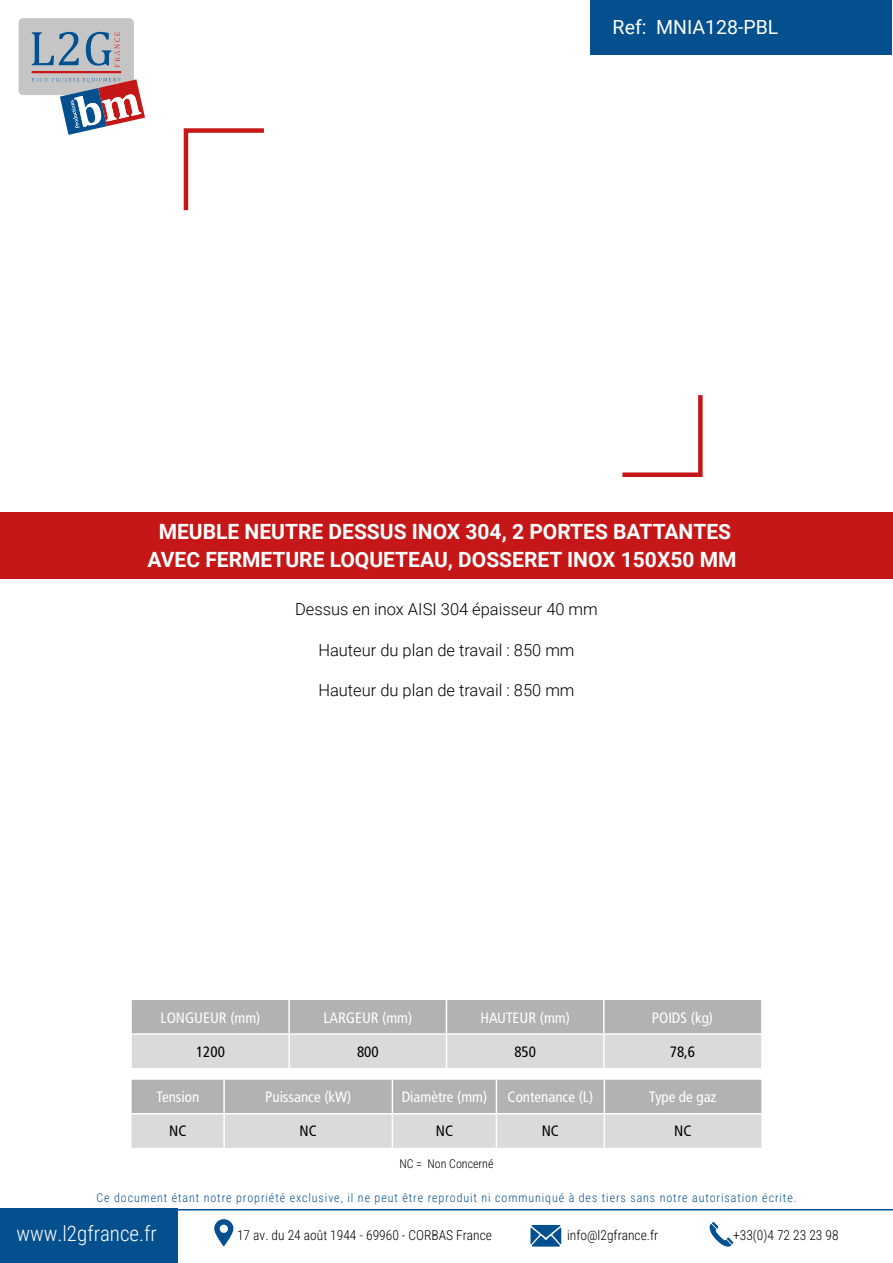
<style>
.page{position:relative;width:893px;height:1263px;background:#fff}
.page>*{position:absolute;margin:0;border:0;box-sizing:border-box;transform-origin:0 0}
.t1{font:700 21px/27.9px "Roboto";color:#fff;text-align:center}
.t2{font:21px "Roboto Condensed";color:#fff}
.t3{font:19.5px "Roboto";color:#fff}
.t4{font:300 16.5px "Roboto";color:#000}
.t5{font:condensed 15px "Frutiger LT Std";color:#fff}
.t6{font:condensed 15px "Frutiger LT Std";color:#000}
.t7{font:13.5px "Roboto Condensed";color:#000}
.t8{font:12px "Roboto Condensed";letter-spacing:.075em;color:#044f8d}
.t9{font:12px "Roboto Condensed";color:#000}
</style>
<div class="page">
<div style="left:0;top:513px;width:893px;height:66px;background:#c51718"></div>
<svg style="left:622px;top:395px;width:81px;height:82px"></svg>
<svg style="left:183px;top:128px;width:81px;height:83px"></svg>
<svg style="left:18px;top:18px;width:127px;height:117px"></svg>
<div style="left:590px;top:0;width:301px;height:54px;background:#044f8d"></div>
<div style="left:0;top:1209px;width:178px;height:54px;background:#044f8d"></div>
<hr style="left:178px;top:1209px;width:715px;height:1px;background:#044f8d">
<svg style="left:214px;top:1219px;width:20px;height:27px"></svg>
<svg style="left:530px;top:1225px;width:31px;height:21px"></svg>
<svg style="left:710px;top:1222px;width:23px;height:24px"></svg>
<svg style="left:132px;top:1000px;width:629px;height:68px;background:#c6c6c6"></svg>
<hr style="left:288px;top:1000px;width:2px;height:33px;background:#fff">
<hr style="left:446px;top:1000px;width:1px;height:33px;background:#fff">
<hr style="left:603px;top:1000px;width:2px;height:33px;background:#fff">
<hr style="left:132px;top:1033px;width:157px;height:2px;background:#fff">
<hr style="left:289px;top:1033px;width:157px;height:2px;background:#fff">
<hr style="left:288px;top:1035px;width:2px;height:33px;background:#fff">
<hr style="left:446px;top:1033px;width:158px;height:2px;background:#fff">
<hr style="left:446px;top:1035px;width:1px;height:33px;background:#fff">
<hr style="left:604px;top:1033px;width:157px;height:2px;background:#fff">
<hr style="left:603px;top:1035px;width:2px;height:33px;background:#fff">
<svg style="left:132px;top:1080px;width:629px;height:68px;background:#c7c6c6"></svg>
<hr style="left:223px;top:1080px;width:2px;height:33px;background:#fff">
<hr style="left:392px;top:1080px;width:1px;height:33px;background:#fff">
<hr style="left:496px;top:1080px;width:1px;height:33px;background:#fff">
<hr style="left:604px;top:1080px;width:1px;height:33px;background:#fff">
<hr style="left:132px;top:1113px;width:92px;height:1px;background:#fff">
<hr style="left:224px;top:1113px;width:168px;height:1px;background:#fff">
<hr style="left:223px;top:1114px;width:2px;height:34px;background:#fff">
<hr style="left:392px;top:1113px;width:104px;height:1px;background:#fff">
<hr style="left:392px;top:1114px;width:1px;height:34px;background:#fff">
<hr style="left:496px;top:1113px;width:108px;height:1px;background:#fff">
<hr style="left:496px;top:1114px;width:1px;height:34px;background:#fff">
<hr style="left:604px;top:1113px;width:157px;height:1px;background:#fff">
<hr style="left:604px;top:1114px;width:1px;height:34px;background:#fff">
<h2 class="t3" style="left:613px;top:13px;width:35px">Ref:</h2>
<h2 class="t3" style="left:656px;top:13px;width:124px">MNIA128-PBL</h2>
<h1 class="t1" style="left:147px;top:516px;width:590px">MEUBLE NEUTRE DESSUS INOX 304, 2 PORTES BATTANTES<br>AVEC FERMETURE LOQUETEAU, DOSSERET INOX 150X50 MM</h1>
<h3 class="t4" style="left:295px;top:598px;width:304px">Dessus en inox AISI 304 épaisseur 40 mm</h3>
<h3 class="t4" style="left:318px;top:638px;width:258px">Hauteur du plan de travail : 850 mm</h3>
<h3 class="t4" style="left:318px;top:678px;width:258px">Hauteur du plan de travail : 850 mm</h3>
<p class="t5" style="left:161px;top:1009px;width:101px">LONGUEUR (mm)</p>
<p class="t5" style="left:323px;top:1009px;width:90px">LARGEUR (mm)</p>
<p class="t5" style="left:480px;top:1009px;width:91px">HAUTEUR (mm)</p>
<p class="t5" style="left:652px;top:1009px;width:63px">POIDS (kg)</p>
<p class="t6" style="left:196px;top:1043px;width:30px">1200</p>
<p class="t6" style="left:357px;top:1043px;width:23px">800</p>
<p class="t6" style="left:514px;top:1043px;width:23px">850</p>
<p class="t6" style="left:670px;top:1043px;width:27px">78,6</p>
<p class="t5" style="left:156px;top:1088px;width:44px">Tension</p>
<p class="t5" style="left:265px;top:1088px;width:88px">Puissance (kW)</p>
<p class="t5" style="left:402px;top:1088px;width:87px">Diamètre (mm)</p>
<p class="t5" style="left:508px;top:1088px;width:87px">Contenance (L)</p>
<p class="t5" style="left:649px;top:1088px;width:69px">Type de gaz</p>
<p class="t6" style="left:169px;top:1122px;width:19px">NC</p>
<p class="t6" style="left:300px;top:1122px;width:19px">NC</p>
<p class="t6" style="left:436px;top:1122px;width:19px">NC</p>
<p class="t6" style="left:542px;top:1122px;width:19px">NC</p>
<p class="t6" style="left:674px;top:1122px;width:19px">NC</p>
<p class="t9" style="left:399px;top:1156px;width:96px">NC = Non Concerné</p>
<p class="t8" style="left:97px;top:1190px;width:702px">Ce document étant notre propriété exclusive, il ne peut être reproduit ni communiqué à des tiers sans notre autorisation écrite.</p>
<h1 class="t2" style="left:16px;top:1218px;width:142px">www.l2gfrance.fr</h1>
<p class="t7" style="left:237px;top:1226px;width:256px">17 av. du 24 août 1944 - 69960 - CORBAS France</p>
<p class="t7" style="left:567px;top:1226px;width:93px">info@l2gfrance.fr</p>
<p class="t7" style="left:733px;top:1226px;width:107px">+33(0)4 72 23 23 98</p>
</div>
